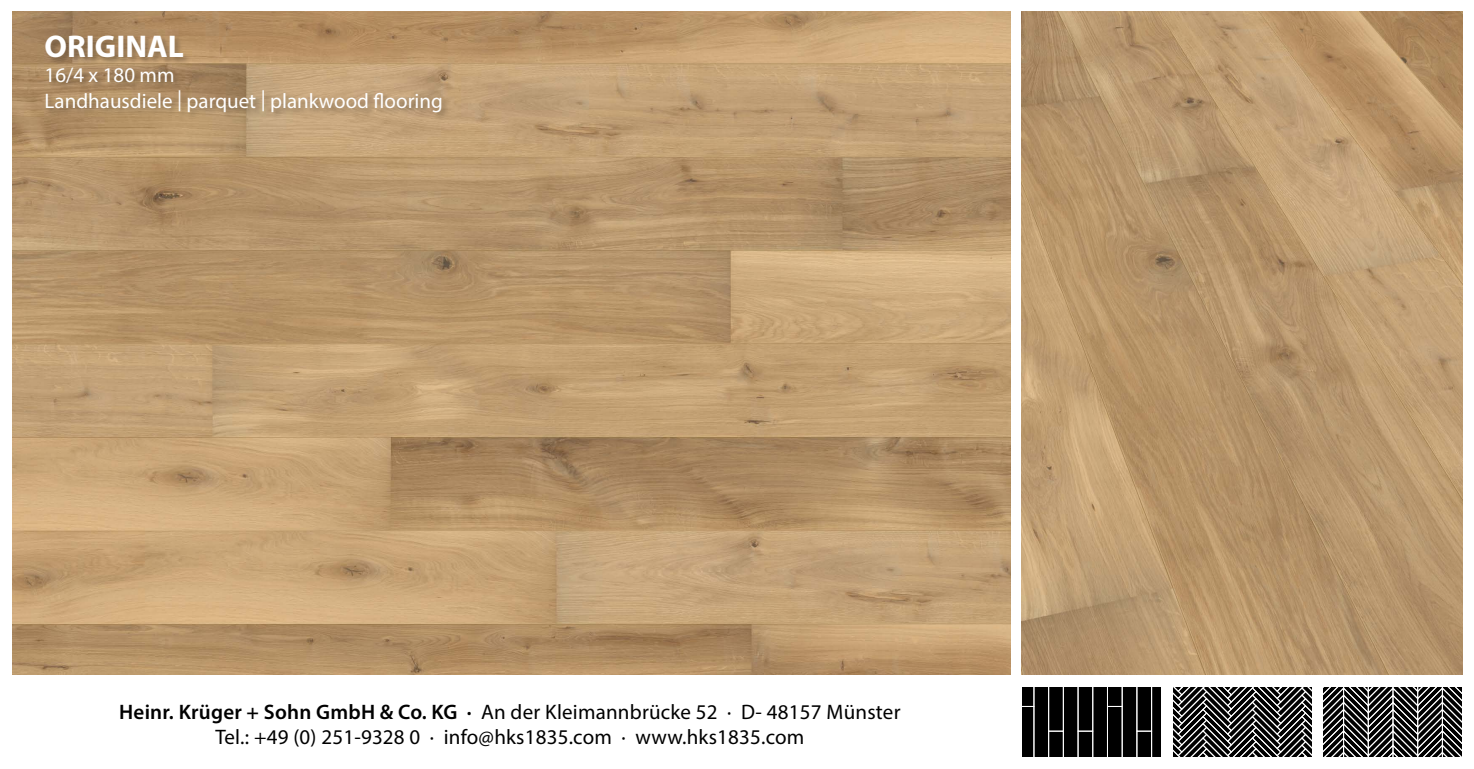
<style>
.page{position:relative;width:1474px;height:769px;background:#fff}
.page>*{position:absolute;margin:0;border:0;box-sizing:border-box;transform-origin:0 0}
.t1{font:700 31.5px "Myriad Pro";color:#fff}
.t2{font:21px/25.2px "Myriad Pro";letter-spacing:.01em;color:#000;text-align:center}
.t3{font:21px/25.2px "Myriad Pro";color:#fff}
.s1{font-weight:600}
</style>
<div class="page">
<img style="left:12px;top:12px;width:998px;height:662px">
<img style="left:1021px;top:12px;width:441px;height:662px">
<div style="left:44px;top:34px;width:406px;height:87px;background:#000;opacity:.3"></div>
<svg style="left:1323px;top:687px;width:139px;height:69px"></svg>
<svg style="left:1173px;top:687px;width:138px;height:69px"></svg>
<svg style="left:1022px;top:687px;width:138px;height:69px"></svg>
<h1 class="t1" style="left:45px;top:26px;width:141px">ORIGINAL</h1>
<p class="t3" style="left:45px;top:62px;width:400px">16/4 x 180 mm<br>Landhausdiele | parquet | plankwood flooring</p>
<p class="t2" style="left:119px;top:699px;width:782px"><span class="s1">Heinr. Krüger + Sohn GmbH &amp; Co. KG ·</span> An der Kleimannbrücke 52 · D- 48157 Münster<br>Tel.: +49 (0) 251-9328 0 · info@hks1835.com · www.hks1835.com</p>
</div>
